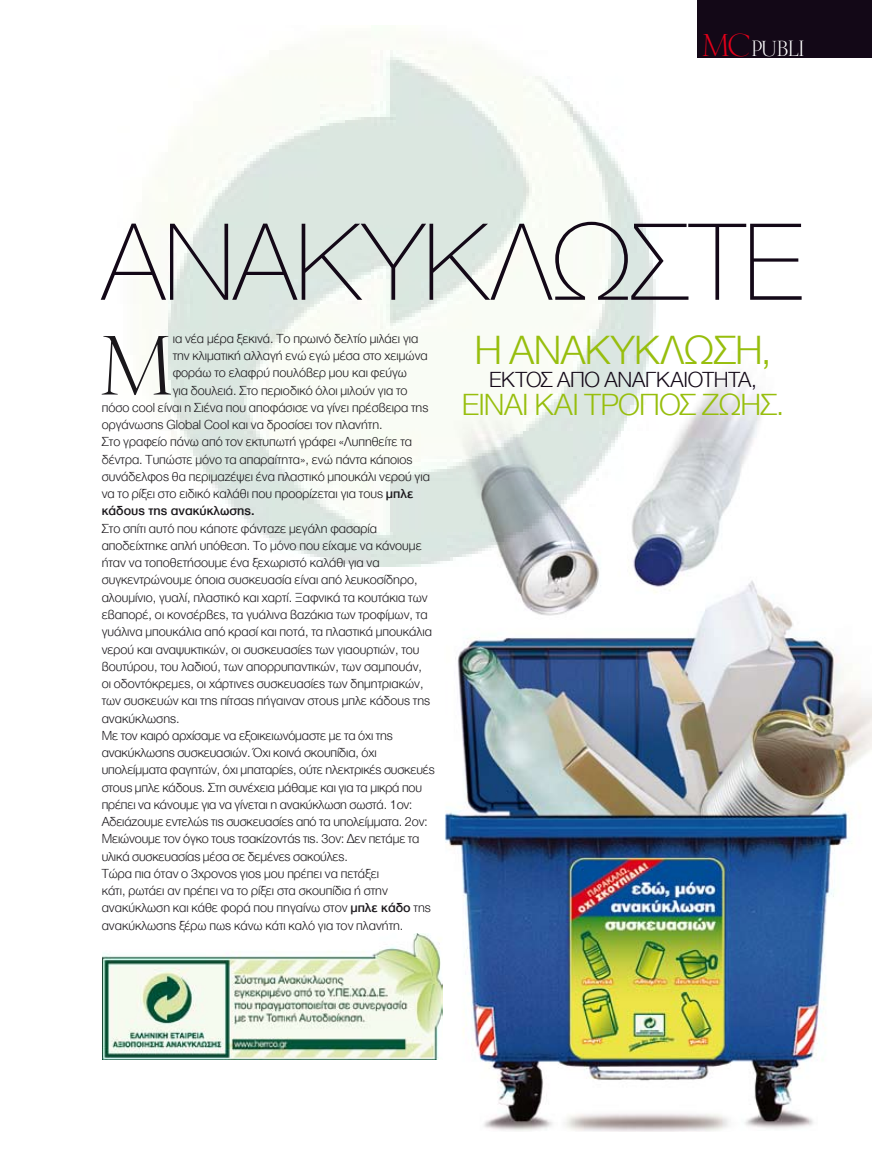
<style>
.page{position:relative;width:872px;height:1170px;background:#fff}
.page>*{position:absolute;margin:0;border:0;box-sizing:border-box;transform-origin:0 0}
.t1{font:100 114.15px "MC Neue 03";color:#130817}
.t2{font:79.95px "Ell Arena Two Woman";color:#1a171b}
.t3{font:42px "MC Neue 06";letter-spacing:-.015em;color:#97be0d}
.t4{font:31.5px "MC Neue 06";letter-spacing:-.02em;color:#97be0d}
.t5{font:22.5px "MC Neue 06";letter-spacing:-.01em;color:#130817}
.t6{font:21px "Ell Arena Two Woman";letter-spacing:-.055em;color:#fff}
.t7{font:13.5px/17.2px "MC Neue 06";color:#1a171b}
.t8{font:600 13.5px "MC Neue 09";color:#1a171b}
.s1{font-size:30px;color:#e2001a}
.s2{font-family:"MC Neue 09";font-weight:600}
</style>
<div class="page">
<img style="left:142px;top:47px;width:514px;height:519px">
<img style="left:430px;top:336px;width:442px;height:794px">
<img style="left:102px;top:933px;width:340px;height:126px">
<div style="left:697px;top:0;width:175px;height:57px;background:#130817"></div>
<h3 class="t6" style="left:702px;top:36px;width:104px"><span class="s1">MC</span>PUBLI</h3>
<h1 class="t1" style="left:102px;top:201px;width:702px">ΑΝΑΚΥΚΛΩΣΤΕ</h1>
<h2 class="t2" style="left:99px;top:320px;width:75px">Μ</h2>
<p class="t7" style="left:173px;top:329px;width:247px">ια νέα μέρα ξεκινά. Το πρωινό δελτίο μιλάει για</p>
<h3 class="t3" style="left:474px;top:328px;width:299px">Η ΑΝΑΚΥΚΛΩΣΗ,</h3>
<h3 class="t5" style="left:489px;top:367px;width:269px">ΕΚΤΟΣ ΑΠΟ ΑΝΑΓΚΑΙΟΤΗΤΑ,</h3>
<h3 class="t4" style="left:462px;top:388px;width:324px">ΕΙΝΑΙ ΚΑΙ ΤΡΟΠΟΣ ΖΩΗΣ.</h3>
<p class="t7" style="left:173px;top:347px;width:257px">την κλιματική αλλαγή ενώ εγώ μέσα στο χειμώνα</p>
<p class="t7" style="left:173px;top:364px;width:236px">φοράω το ελαφρύ πουλόβερ μου και φεύγω</p>
<p class="t7" style="left:173px;top:381px;width:236px">για δουλειά. Στο περιοδικό όλοι μιλούν για το</p>
<p class="t7" style="left:102px;top:398px;width:328px">πόσο cool είναι η Σιένα που αποφάσισε να γίνει πρέσβειρα της</p>
<p class="t7" style="left:102px;top:416px;width:282px">οργάνωσης Global Cool και να δροσίσει τον πλανήτη.</p>
<p class="t7" style="left:102px;top:433px;width:312px">Στο γραφείο πάνω από τον εκτυπωτή γράφει «Λυπηθείτε τα</p>
<p class="t7" style="left:102px;top:450px;width:312px">δέντρα. Τυπώστε μόνο τα απαραίτητα», ενώ πάντα κάποιος</p>
<p class="t7" style="left:102px;top:467px;width:330px">συνάδελφος θα περιμαζέψει ένα πλαστικό μπουκάλι νερού για</p>
<p class="t7" style="left:102px;top:485px;width:313px">να το ρίξει στο ειδικό καλάθι που προορίζεται για τους <span class="s2">μπλε</span></p>
<p class="t8" style="left:102px;top:503px;width:154px">κάδους της ανακύκλωσης.</p>
<p class="t7" style="left:102px;top:519px;width:335px">Στο σπίτι αυτό που κάποτε φάνταζε μεγάλη φασαρία αποδείχτηκε απλή υπόθεση. Το μόνο που είχαμε να κάνουμε ήταν να τοποθετήσουμε ένα ξεχωριστό καλάθι για να συγκεντρώνουμε όποια συσκευασία είναι από λευκοσίδηρο, αλουμίνιο, γυαλί, πλαστικό και χαρτί. Ξαφνικά τα κουτάκια των εβαπορέ, οι κονσέρβες, τα γυάλινα βαζάκια των τροφίμων, τα γυάλινα μπουκάλια από κρασί και ποτά, τα πλαστικά μπουκάλια νερού και αναψυκτικών, οι συσκευασίες των γιαουρτιών, του βουτύρου, του λαδιού, των απορρυπαντικών, των σαμπουάν,<br>οι οδοντόκρεμες, οι χάρτινες συσκευασίες των δημητριακών, των συσκευών και της πίτσας πήγαιναν στους μπλε κάδους της ανακύκλωσης.<br>Με τον καιρό αρχίσαμε να εξοικειωνόμαστε με τα όχι της ανακύκλωσης συσκευασιών. Όχι κοινά σκουπίδια, όχι υπολείμματα φαγητών, όχι μπαταρίες, ούτε ηλεκτρικές συσκευές στους μπλε κάδους. Στη συνέχεια μάθαμε και για τα μικρά που πρέπει να κάνουμε για να γίνεται η ανακύκλωση σωστά. 1ον:<br>Αδειάζουμε εντελώς τις συσκευασίες από τα υπολείμματα. 2ον:<br>Mειώνουμε τον όγκο τους τσακίζοντάς τις. 3ον: Δεν πετάμε τα υλικά συσκευασίας μέσα σε δεμένες σακούλες.<br>Τώρα πια όταν ο 3χρονος γιος μου πρέπει να πετάξει<br>κάτι, ρωτάει αν πρέπει να το ρίξει στα σκουπίδια ή στην ανακύκλωση και κάθε φορά που πηγαίνω στον <span class="s2">μπλε κάδο</span> της ανακύκλωσης ξέρω πως κάνω κάτι καλό για τον πλανήτη.</p>
</div>
